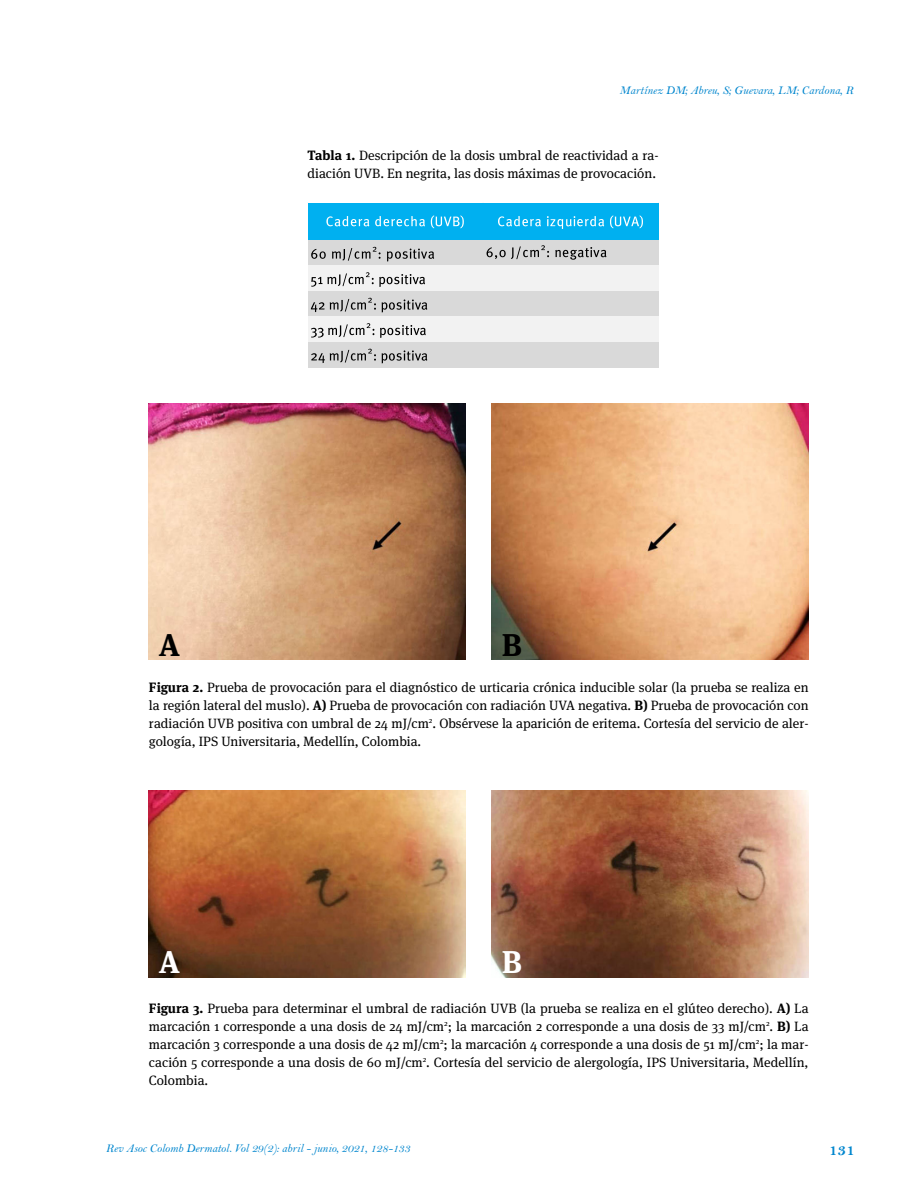
<style>
.page{position:relative;width:915px;height:1191px;background:#fff}
.page>*{position:absolute;margin:0;border:0;box-sizing:border-box;transform-origin:0 0}
.t1{font:700 31.5px "Meta Serif OT";color:#fff}
.t2{font:700 31.5px "Meta Serif OT";color:#000}
.t3{font:16.5px "Bell MT Bold";color:#0086ce}
.t4{font:13.5px/18px "Meta Serif OT";color:#000;text-align:justify}
.t5{font:12px "Bell MT Italic";color:#0086ce}
.s1{font-weight:700}
</style>
<div class="page">
<img style="left:149px;top:403px;width:316px;height:256px">
<img style="left:491px;top:403px;width:317px;height:256px">
<div style="left:308px;top:203px;width:350px;height:38px;background:#00b0f0"></div>
<div style="left:308px;top:240px;width:350px;height:26px;background:#d9d9d9"></div>
<div style="left:308px;top:265px;width:350px;height:27px;background:#f2f2f2"></div>
<div style="left:308px;top:291px;width:350px;height:26px;background:#d9d9d9"></div>
<div style="left:308px;top:316px;width:350px;height:27px;background:#f2f2f2"></div>
<div style="left:308px;top:342px;width:350px;height:26px;background:#d9d9d9"></div>
<svg style="left:326px;top:216px;width:43px;height:10px"></svg>
<svg style="left:375px;top:215px;width:88px;height:13px"></svg>
<svg style="left:498px;top:215px;width:144px;height:14px"></svg>
<svg style="left:311px;top:249px;width:14px;height:10px"></svg>
<svg style="left:332px;top:247px;width:48px;height:14px"></svg>
<svg style="left:387px;top:248px;width:47px;height:13px"></svg>
<svg style="left:486px;top:245px;width:63px;height:14px"></svg>
<svg style="left:555px;top:247px;width:51px;height:13px"></svg>
<svg style="left:311px;top:272px;width:62px;height:15px"></svg>
<svg style="left:379px;top:274px;width:46px;height:13px"></svg>
<svg style="left:311px;top:298px;width:116px;height:14px"></svg>
<svg style="left:311px;top:323px;width:63px;height:14px"></svg>
<svg style="left:380px;top:325px;width:45px;height:13px"></svg>
<svg style="left:311px;top:349px;width:116px;height:14px"></svg>
<img style="left:149px;top:790px;width:316px;height:187px">
<img style="left:491px;top:791px;width:317px;height:186px">
<p class="t5" style="left:619px;top:83px;width:235px">Martínez DM; Abreu, S; Guevara, LM; Cardona, R</p>
<p class="t4" style="left:307px;top:146px;width:353px"><span class="s1">Tabla 1.</span> Descripción de la dosis umbral de reactividad a ra&shy;diación UVB. En negrita, las dosis máximas de provocación.</p>
<h1 class="t2" style="left:159px;top:625px;width:23px">A</h1>
<h1 class="t2" style="left:501px;top:625px;width:21px">B</h1>
<p class="t4" style="left:149px;top:678px;width:661px"><span class="s1">Figura 2.</span> Prueba de provocación para el diagnóstico de urticaria crónica inducible solar (la prueba se realiza en la región lateral del muslo). <span class="s1">A)</span> Prueba de provocación con radiación UVA negativa. <span class="s1">B)</span> Prueba de provocación con radiación UVB positiva con umbral de 24 mJ/cm<sup>2</sup>. Obsérvese la aparición de eritema. Cortesía del servicio de aler&shy;gología, IPS Universitaria, Medellín, Colombia.</p>
<h1 class="t1" style="left:159px;top:943px;width:23px">A</h1>
<h1 class="t1" style="left:501px;top:943px;width:21px">B</h1>
<p class="t4" style="left:149px;top:999px;width:661px"><span class="s1">Figura 3.</span> Prueba para determinar el umbral de radiación UVB (la prueba se realiza en el glúteo derecho). <span class="s1">A)</span> La marcación 1 corresponde a una dosis de 24 mJ/cm<sup>2</sup>; la marcación 2 corresponde a una dosis de 33 mJ/cm<sup>2</sup>. <span class="s1">B)</span> La marcación 3 corresponde a una dosis de 42 mJ/cm<sup>2</sup>; la marcación 4 corresponde a una dosis de 51 mJ/cm<sup>2</sup>; la mar&shy;cación 5 corresponde a una dosis de 60 mJ/cm<sup>2</sup>. Cortesía del servicio de alergología, IPS Universitaria, Medellín, Colombia.</p>
<p class="t5" style="left:106px;top:1141px;width:306px">Rev Asoc Colomb Dermatol. Vol 29(2): abril - junio, 2021, 128-133</p>
<p class="t3" style="left:828px;top:1140px;width:28px">131</p>
</div>
